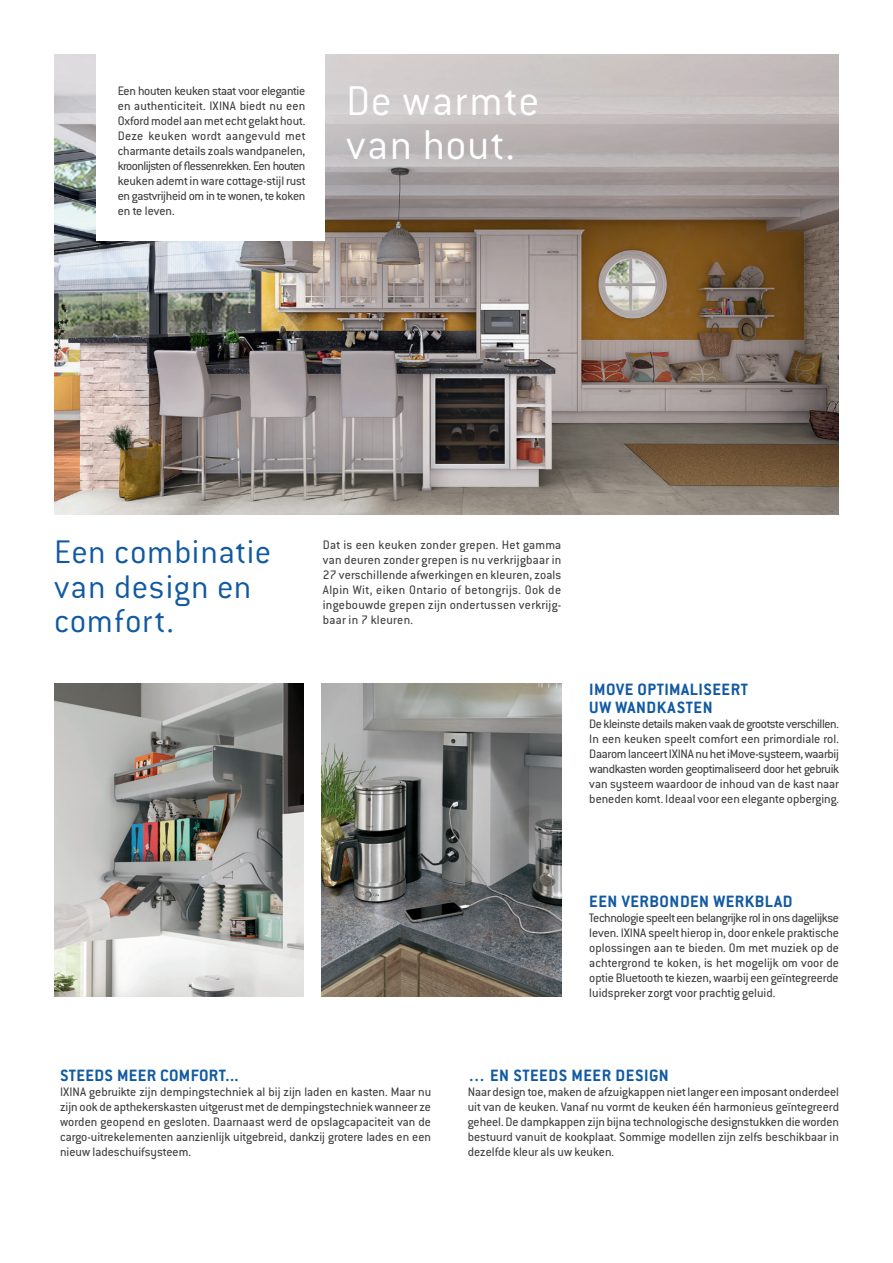
<style>
.page{position:relative;width:893px;height:1263px;background:#fff}
.page>*{position:absolute;margin:0;border:0;box-sizing:border-box;transform-origin:0 0}
.t1{font:300 45.75px/44px "Conduit ITC Std";letter-spacing:.03em;color:#fff}
.t2{font:300 36px/34.5px "Conduit ITC Std";letter-spacing:.015em;color:#115aa2}
.t3{font:700 18px/18px "Conduit ITC Std";letter-spacing:.03em;color:#115aa2}
.t4{font:13.5px/15px "Conduit ITC Std";color:#3e3e3f;text-align:justify}
</style>
<div class="page">
<img style="left:54px;top:54px;width:785px;height:460px">
<img style="left:322px;top:683px;width:239px;height:314px">
<img style="left:54px;top:683px;width:249px;height:314px">
<div style="left:97px;top:43px;width:228px;height:198px;background:#fff"></div>
<p class="t4" style="left:118px;top:83px;width:189px">Een houten keuken staat voor elegantie en authenticiteit. IXINA biedt nu een Oxford model aan met echt gelakt hout.<br>Deze keuken wordt aangevuld met charmante details zoals wandpanelen, kroonlijsten of flessenrekken. Een houten keuken ademt in ware cottage-stijl rust en gastvrijheid om in te wonen, te koken en te leven.</p>
<h1 class="t1" style="left:346px;top:78px;width:195px">De warmte van hout.</h1>
<h2 class="t2" style="left:54px;top:534px;width:219px">Een combinatie van design en comfort.</h2>
<p class="t4" style="left:323px;top:537px;width:240px">Dat is een keuken zonder grepen. Het gamma van deuren zonder grepen is nu verkrijgbaar in 27 verschillende afwerkingen en kleuren, zoals Alpin Wit, eiken Ontario of betongrijs. Ook de ingebouwde grepen zijn ondertussen verkrijg&shy;baar in 7 kleuren.</p>
<h3 class="t3" style="left:589px;top:679px;width:160px">IMOVE OPTIMALISEERT<br>UW WANDKASTEN</h3>
<p class="t4" style="left:589px;top:715px;width:251px">De kleinste details maken vaak de grootste verschillen.<br>In een keuken speelt comfort een primordiale rol.<br>Daarom lanceert IXINA nu het iMove-systeem, waarbij wandkasten worden geoptimaliseerd door het gebruik van systeem waardoor de inhoud van de kast naar beneden komt. Ideaal voor een elegante opberging.</p>
<h3 class="t3" style="left:589px;top:891px;width:205px">EEN VERBONDEN WERKBLAD</h3>
<p class="t4" style="left:589px;top:910px;width:251px">Technologie speelt een belangrijke rol in ons dagelijkse leven. IXINA speelt hierop in, door enkele praktische oplossingen aan te bieden. Om met muziek op de achtergrond te koken, is het mogelijk om voor de optie Bluetooth te kiezen, waarbij een geïntegreerde luidspreker zorgt voor prachtig geluid.</p>
<h3 class="t3" style="left:60px;top:1066px;width:180px">STEEDS MEER COMFORT...</h3>
<p class="t4" style="left:60px;top:1084px;width:373px">IXINA gebruikte zijn dempingstechniek al bij zijn laden en kasten. Maar nu zijn ook de apthekerskasten uitgerust met de dempingstechniek wanneer ze worden geopend en gesloten. Daarnaast werd de opslagcapaciteit van de cargo-uitrekelementen aanzienlijk uitgebreid, dankzij grotere lades en een nieuw ladeschuifsysteem.</p>
<h3 class="t3" style="left:468px;top:1066px;width:202px">… EN STEEDS MEER DESIGN</h3>
<p class="t4" style="left:468px;top:1084px;width:373px">Naar design toe, maken de afzuigkappen niet langer een imposant onderdeel uit van de keuken. Vanaf nu vormt de keuken één harmonieus geïntegreerd geheel. De dampkappen zijn bijna technologische designstukken die worden bestuurd vanuit de kookplaat. Sommige modellen zijn zelfs beschikbaar in dezelfde kleur als uw keuken.</p>
</div>
